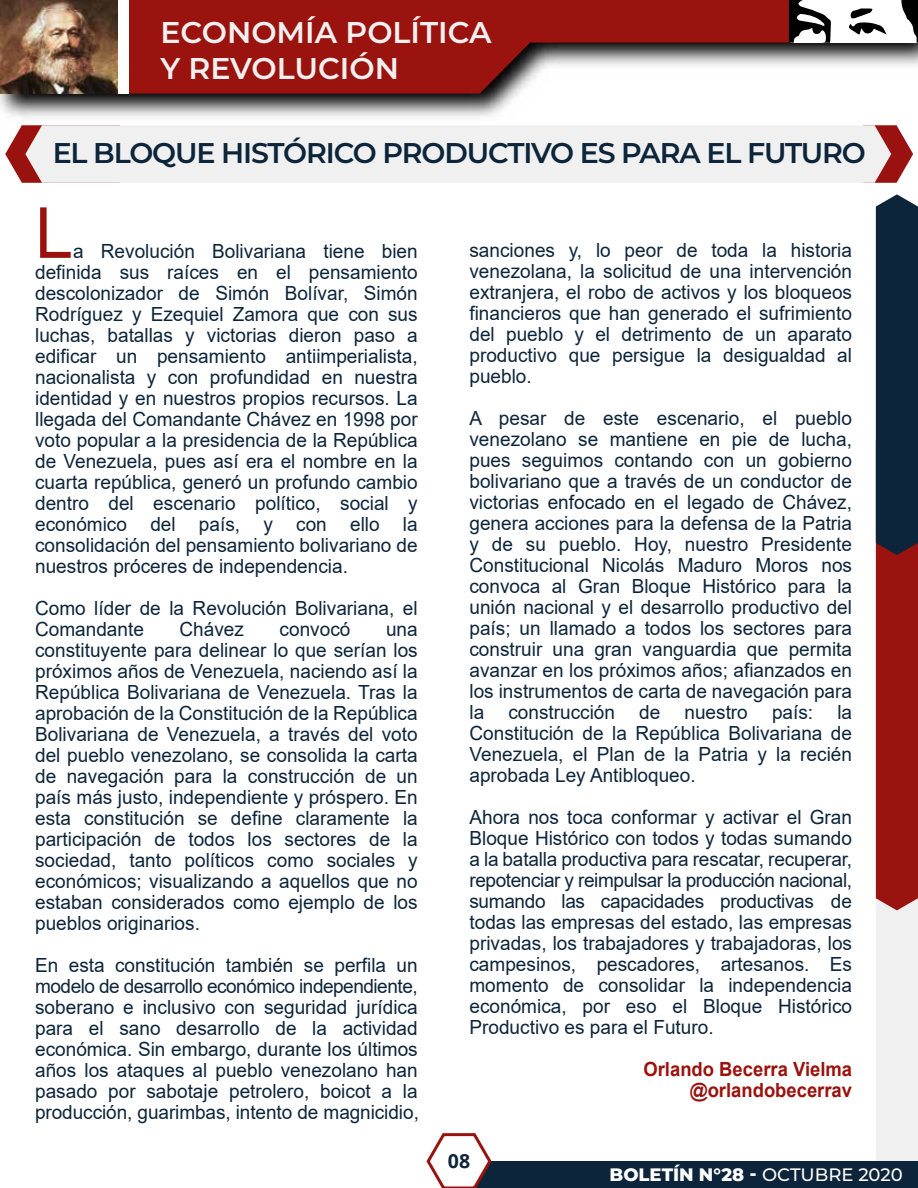
<style>
.page{position:relative;width:918px;height:1188px;background:#fff}
.page>*{position:absolute;margin:0;border:0;box-sizing:border-box;transform-origin:0 0}
.t1{font:70.5px "Arial";color:#9a120f}
.t2{font:600 30px/36px "Montserrat";color:#f0f0f0}
.t3{font:600 28.5px "Montserrat";letter-spacing:-.04em;color:#0d253a}
.t4{font:19.5px/21px "Arial";color:#0d253a;text-align:justify}
.t5{font:700 19.5px/21px "Arial";color:#9a130e;text-align:right;scale:.95 1}
.t6{font:700 19.5px "Open Sans";color:#0d253a}
.t7{font:800 18px "Montserrat";color:#fff}
.s1{font-weight:500}
</style>
<div class="page">
<svg style="left:891px;top:127px;width:22px;height:56px"></svg>
<svg style="left:5px;top:127px;width:20px;height:56px"></svg>
<div style="left:25px;top:127px;width:866px;height:56px;background:#f0f0f0"></div>
<svg style="left:876px;top:194px;width:42px;height:967px"></svg>
<div style="left:468px;top:1161px;width:450px;height:27px;background:#0d253a"></div>
<svg style="left:426px;top:1133px;width:66px;height:55px"></svg>
<img style="left:0;top:43px;width:918px;height:84px">
<svg style="left:129px;top:0;width:786px;height:94px;fill:#9a130e"></svg>
<img style="left:0;top:0;width:119px;height:94px">
<div style="left:119px;top:0;width:10px;height:94px;background:#fff"></div>
<svg style="left:789px;top:0;width:129px;height:43px"></svg>
<h2 class="t2" style="left:160px;top:13px;width:333px">ECONOMÍA POLÍTICA<br>Y REVOLUCIÓN</h2>
<h3 class="t3" style="left:53px;top:132px;width:815px">EL BLOQUE HISTÓRICO PRODUCTIVO ES PARA EL FUTURO</h3>
<h1 class="t1" style="left:35px;top:185px;width:40px">L</h1>
<p class="t4" style="left:35px;top:240px;width:384px;text-indent:38px">a Revolución Bolivariana tiene bien definida sus raíces en el pensamiento descolonizador de Simón Bolívar, Simón Rodríguez y Ezequiel Zamora que con sus luchas, batallas y victorias dieron paso a edificar un pensamiento antiimperialista, nacionalista y con profundidad en nuestra identidad y en nuestros propios recursos. La llegada del Comandante Chávez en 1998 por voto popular a la presidencia de la República de Venezuela, pues así era el nombre en la cuarta república, generó un profundo cambio dentro del escenario político, social y económico del país, y con ello la consolidación del pensamiento bolivariano de nuestros próceres de independencia.</p>
<p class="t4" style="left:35px;top:597px;width:384px">Como líder de la Revolución Bolivariana, el<br>Comandante</p>
<p class="t4" style="left:180px;top:618px;width:66px">Chávez</p>
<p class="t4" style="left:280px;top:618px;width:72px">convocó</p>
<p class="t4" style="left:35px;top:618px;width:384px;text-indent:351px">una constituyente para delinear lo que serían los próximos años de Venezuela, naciendo así la República Bolivariana de Venezuela. Tras la aprobación de la Constitución de la República Bolivariana de Venezuela, a través del voto del pueblo venezolano, se consolida la carta de navegación para la construcción de un país más justo, independiente y próspero. En esta constitución se define claramente la participación de todos los sectores de la sociedad, tanto políticos como sociales y económicos; visualizando a aquellos que no estaban considerados como ejemplo de los pueblos originarios.</p>
<p class="t4" style="left:35px;top:954px;width:385px">En esta constitución también se perfila un modelo de desarrollo económico independiente, soberano e inclusivo con seguridad jurídica para el sano desarrollo de la actividad económica. Sin embargo, durante los últimos años los ataques al pueblo venezolano han pasado por sabotaje petrolero, boicot a la producción, guarimbas, intento de magnicidio,</p>
<p class="t4" style="left:469px;top:240px;width:384px">sanciones y, lo peor de toda la historia venezolana, la solicitud de una intervención extranjera, el robo de activos y los bloqueos financieros que han generado el sufrimiento del pueblo y el detrimento de un aparato productivo que persigue la desigualdad al pueblo.</p>
<p class="t4" style="left:469px;top:408px;width:384px">A pesar de este escenario, el pueblo venezolano se mantiene en pie de lucha, pues seguimos contando con un gobierno bolivariano que a través de un conductor de victorias enfocado en el legado de Chávez, genera acciones para la defensa de la Patria y de su pueblo. Hoy, nuestro Presidente Constitucional Nicolás Maduro Moros nos convoca al Gran Bloque Histórico para la unión nacional y el desarrollo productivo del país; un llamado a todos los sectores para construir una gran vanguardia que permita avanzar en los próximos años; afianzados en los instrumentos de carta de navegación para la construcción de nuestro país: la Constitución de la República Bolivariana de Venezuela, el Plan de la Patria y la recién aprobada Ley Antibloqueo.</p>
<p class="t4" style="left:469px;top:807px;width:384px">Ahora nos toca conformar y activar el Gran Bloque Histórico con todos y todas sumando a la batalla productiva para rescatar, recuperar, repotenciar y reimpulsar la producción nacional, sumando las capacidades productivas de todas las empresas del estado, las empresas privadas, los trabajadores y trabajadoras, los campesinos, pescadores, artesanos. Es momento de consolidar la independencia económica, por eso el Bloque Histórico Productivo es para el Futuro.</p>
<p class="t5" style="left:643px;top:1059px;width:221px">Orlando Becerra Vielma @orlandobecerrav</p>
<p class="t6" style="left:448px;top:1148px;width:24px">08</p>
<p class="t7" style="left:610px;top:1161px;width:295px">BOLETÍN N°28 - <span class="s1">OCTUBRE 2020</span></p>
</div>
